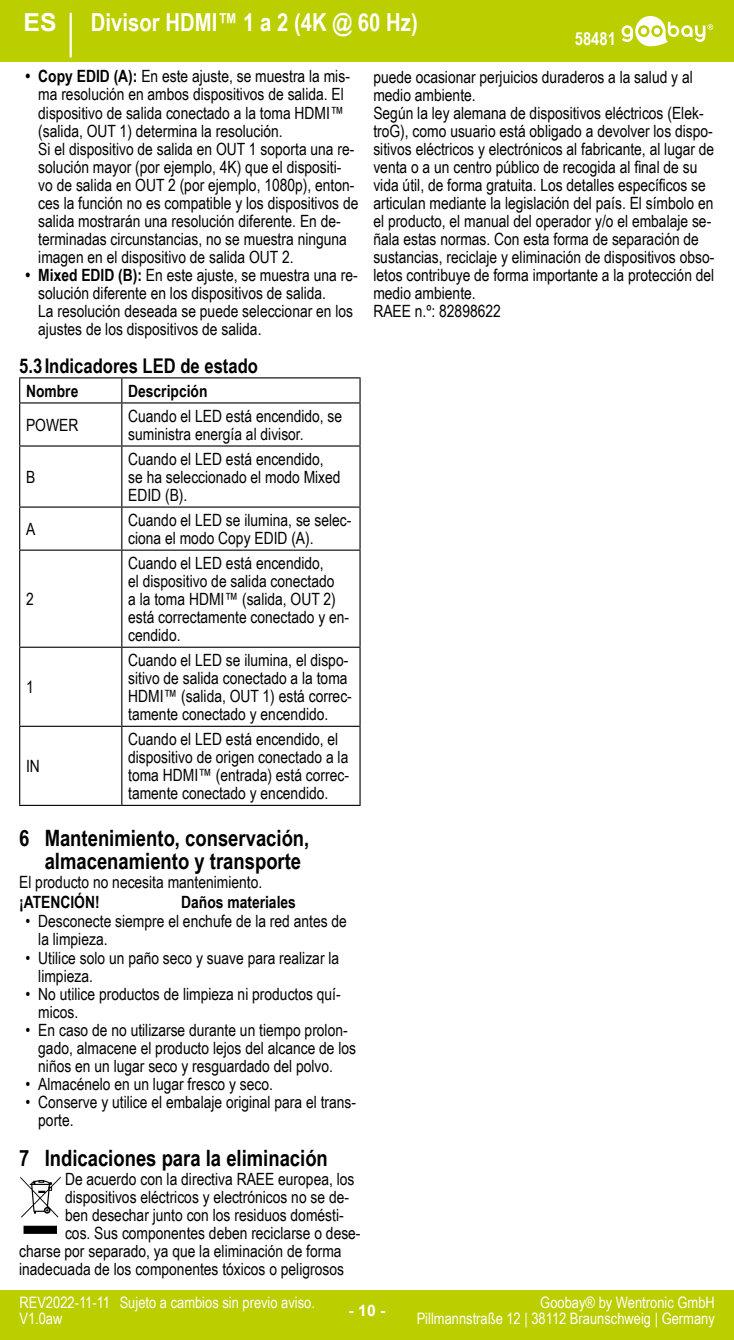
<style>
.page{position:relative;width:734px;height:1340px;background:#fff}
.page>*{position:absolute;margin:0;border:0;box-sizing:border-box;transform-origin:0 0}
.t1{font:700 24.75px "Arial Narrow";color:#fff}
.t2{font:700 24.75px "Arial";color:#fff}
.t3{font:700 22.5px/22.5px "Arial Narrow";color:#000}
.t4{font:700 20.25px "Arial Narrow";color:#000}
.t5{font:700 18px "Arial Narrow";color:#fff}
.t6{font:16.88px/18px "Arial Narrow";color:#000}
.t7{font:700 16.88px "Arial Narrow";color:#000}
.t8{font:15.75px/15.8px "Arial Narrow";color:#fff;text-align:right}
.t9{font:700 15.75px "Arial";color:#fff}
.s1{font-weight:700}
</style>
<div class="page">
<div style="left:0;top:0;width:733px;height:62px;background:#bbce00"></div>
<svg style="left:621px;top:16px;width:92px;height:30px"></svg>
<hr style="left:70px;top:13px;width:2px;height:44px;background:#fff">
<div style="left:0;top:1290px;width:733px;height:49px;background:#bbce00"></div>
<svg style="left:121px;top:378px;width:1px;height:24px"></svg>
<hr style="left:19px;top:402px;width:103px;height:1px;background:#000">
<hr style="left:122px;top:402px;width:238px;height:1px;background:#000">
<hr style="left:121px;top:403px;width:1px;height:42px;background:#000">
<hr style="left:19px;top:445px;width:103px;height:1px;background:#000">
<hr style="left:122px;top:445px;width:238px;height:1px;background:#000">
<hr style="left:121px;top:446px;width:1px;height:60px;background:#000">
<hr style="left:19px;top:506px;width:103px;height:1px;background:#000">
<hr style="left:122px;top:506px;width:238px;height:1px;background:#000">
<hr style="left:121px;top:507px;width:1px;height:42px;background:#000">
<hr style="left:19px;top:549px;width:103px;height:1px;background:#000">
<hr style="left:122px;top:549px;width:238px;height:1px;background:#000">
<hr style="left:121px;top:550px;width:1px;height:96px;background:#000">
<hr style="left:19px;top:646px;width:103px;height:1px;background:#000">
<hr style="left:122px;top:646px;width:238px;height:1px;background:#000">
<hr style="left:121px;top:647px;width:1px;height:78px;background:#000">
<hr style="left:19px;top:725px;width:103px;height:2px;background:#000">
<hr style="left:122px;top:725px;width:238px;height:2px;background:#000">
<hr style="left:121px;top:727px;width:1px;height:77px;background:#000">
<hr style="left:19px;top:377px;width:103px;height:1px;background:#000">
<svg style="left:19px;top:378px;width:1px;height:24px"></svg>
<hr style="left:122px;top:377px;width:238px;height:1px;background:#000">
<svg style="left:359px;top:378px;width:1px;height:24px"></svg>
<hr style="left:19px;top:403px;width:1px;height:42px;background:#000">
<hr style="left:359px;top:403px;width:1px;height:42px;background:#000">
<hr style="left:19px;top:446px;width:1px;height:60px;background:#000">
<hr style="left:359px;top:446px;width:1px;height:60px;background:#000">
<hr style="left:19px;top:507px;width:1px;height:42px;background:#000">
<hr style="left:359px;top:507px;width:1px;height:42px;background:#000">
<hr style="left:19px;top:550px;width:1px;height:96px;background:#000">
<hr style="left:359px;top:550px;width:1px;height:96px;background:#000">
<hr style="left:19px;top:647px;width:1px;height:78px;background:#000">
<hr style="left:359px;top:647px;width:1px;height:78px;background:#000">
<hr style="left:19px;top:727px;width:1px;height:77px;background:#000">
<hr style="left:359px;top:727px;width:1px;height:77px;background:#000">
<hr style="left:19px;top:804px;width:103px;height:2px;background:#000">
<hr style="left:122px;top:804px;width:238px;height:2px;background:#000">
<svg style="left:20px;top:1176px;width:41px;height:57px"></svg>
<h1 class="t1" style="left:91px;top:3px;width:328px">Divisor HDMI™ 1 a 2 (4K @ 60 Hz)</h1>
<p class="t6" style="left:38px;top:69px;width:321px;text-indent:-13px"><span class="s1">• Copy EDID (A):</span> En este ajuste, se muestra la mis&shy;ma resolución en ambos dispositivos de salida. El dispositivo de salida conectado a la toma HDMI™ (salida, OUT 1) determina la resolución.<br>Si el dispositivo de salida en OUT 1 soporta una re&shy;solución mayor (por ejemplo, 4K) que el dispositi&shy;vo de salida en OUT 2 (por ejemplo, 1080p), enton&shy;ces la función no es compatible y los dispositivos de salida mostrarán una resolución diferente. En de&shy;terminadas circunstancias, no se muestra ninguna imagen en el dispositivo de salida OUT 2.</p>
<p class="t6" style="left:38px;top:267px;width:321px;text-indent:-13px"><span class="s1">• Mixed EDID (B):</span> En este ajuste, se muestra una re&shy;solución diferente en los dispositivos de salida.<br>La resolución deseada se puede seleccionar en los ajustes de los dispositivos de salida.</p>
<p class="t4" style="left:19px;top:358px;width:240px">5.3 Indicadores LED de estado</p>
<p class="t7" style="left:26px;top:378px;width:54px">Nombre</p>
<p class="t7" style="left:128px;top:378px;width:81px">Descripción</p>
<p class="t6" style="left:26px;top:417px;width:54px">POWER</p>
<p class="t6" style="left:128px;top:408px;width:215px">Cuando el LED está encendido, se suministra energía al divisor.</p>
<p class="t6" style="left:26px;top:469px;width:11px">B</p>
<h1 class="t2" style="left:24px;top:8px;width:35px">ES</h1>
<p class="t5" style="left:574px;top:32px;width:43px">58481</p>
<p class="t6" style="left:373px;top:69px;width:342px">puede ocasionar perjuicios duraderos a la salud y al medio ambiente.<br>Según la ley alemana de dispositivos eléctricos (Elek&shy;troG), como usuario está obligado a devolver los dispo&shy;sitivos eléctricos y electrónicos al fabricante, al lugar de venta o a un centro público de recogida al final de su vida útil, de forma gratuita. Los detalles específicos se articulan mediante la legislación del país. El símbolo en el producto, el manual del operador y/o el embalaje se&shy;ñala estas normas. Con esta forma de separación de sustancias, reciclaje y eliminación de dispositivos obso&shy;letos contribuye de forma importante a la protección del medio ambiente.<br>RAEE n.º: 82898622</p>
<p class="t6" style="left:128px;top:451px;width:214px">Cuando el LED está encendido, se ha seleccionado el modo Mixed<br>EDID (B).</p>
<p class="t6" style="left:26px;top:521px;width:11px">A</p>
<p class="t6" style="left:128px;top:512px;width:225px">Cuando el LED se ilumina, se selec&shy;ciona el modo Copy EDID (A).</p>
<p class="t6" style="left:26px;top:591px;width:9px">2</p>
<p class="t6" style="left:26px;top:679px;width:9px">1</p>
<p class="t6" style="left:128px;top:555px;width:222px">Cuando el LED está encendido,<br>el dispositivo de salida conectado<br>a la toma HDMI™ (salida, OUT 2) está correctamente conectado y en&shy;cendido.</p>
<p class="t6" style="left:128px;top:652px;width:225px">Cuando el LED se ilumina, el dispo&shy;sitivo de salida conectado a la toma HDMI™ (salida, OUT 1) está correc&shy;tamente conectado y encendido.</p>
<p class="t6" style="left:128px;top:731px;width:222px">Cuando el LED está encendido, el dispositivo de origen conectado a la toma HDMI™ (entrada) está correc&shy;tamente conectado y encendido.</p>
<h2 class="t3" style="left:45px;top:826px;width:266px;text-indent:-26px">6 Mantenimiento, conservación, almacenamiento y transporte</h2>
<p class="t6" style="left:19px;top:874px;width:245px">El producto no necesita mantenimiento.</p>
<p class="t7" style="left:19px;top:889px;width:82px">¡ATENCIÓN!</p>
<p class="t7" style="left:181px;top:889px;width:116px">Daños materiales</p>
<p class="t6" style="left:38px;top:914px;width:310px;text-indent:-13px">• Desconecte siempre el enchufe de la red antes de la limpieza.</p>
<p class="t6" style="left:38px;top:950px;width:302px;text-indent:-13px">• Utilice solo un paño seco y suave para realizar la limpieza.</p>
<p class="t6" style="left:38px;top:986px;width:304px;text-indent:-13px">• No utilice productos de limpieza ni productos quí&shy;micos.</p>
<p class="t6" style="left:38px;top:1022px;width:319px;text-indent:-13px">• En caso de no utilizarse durante un tiempo prolon&shy;gado, almacene el producto lejos del alcance de los niños en un lugar seco y resguardado del polvo.</p>
<p class="t6" style="left:26px;top:1076px;width:249px">• Almacénelo en un lugar fresco y seco.</p>
<p class="t6" style="left:38px;top:1094px;width:319px;text-indent:-13px">• Conserve y utilice el embalaje original para el trans&shy;porte.</p>
<h2 class="t3" style="left:19px;top:1148px;width:310px">7 Indicaciones para la eliminación</h2>
<p class="t6" style="left:65px;top:1171px;width:291px">De acuerdo con la directiva RAEE europea, los</p>
<p class="t6" style="left:65px;top:1189px;width:285px">dispositivos eléctricos y electrónicos no se de-</p>
<p class="t6" style="left:65px;top:1207px;width:280px">ben desechar junto con los residuos domésti-</p>
<p class="t6" style="left:65px;top:1225px;width:297px">cos. Sus componentes deben reciclarse o dese-</p>
<p class="t6" style="left:19px;top:1243px;width:324px">charse por separado, ya que la eliminación de forma</p>
<p class="t6" style="left:19px;top:1261px;width:326px">inadecuada de los componentes tóxicos o peligrosos</p>
<p class="t6" style="left:26px;top:758px;width:15px">IN</p>
<p class="t8" style="left:19px;top:1295px;width:92px;text-align:left">REV2022-11-11<br>V1.0aw</p>
<p class="t8" style="left:120px;top:1295px;width:197px">Sujeto a cambios sin previo aviso.</p>
<p class="t9" style="left:348px;top:1300px;width:38px">- 10 -</p>
<p class="t8" style="left:416px;top:1295px;width:299px">Goobay® by Wentronic GmbH<br>Pillmannstraße 12 | 38112 Braunschweig | Germany</p>
</div>
